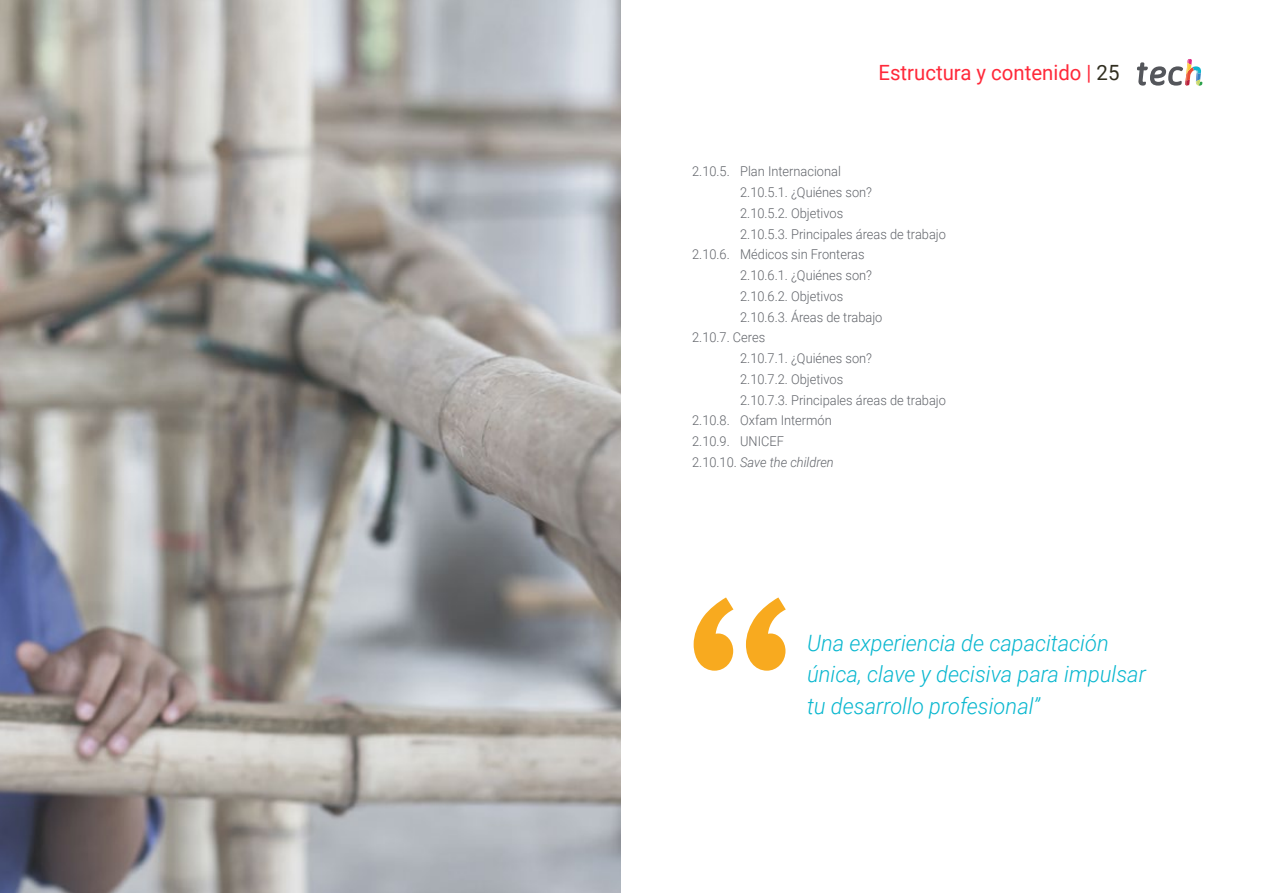
<style>
.page{position:relative;width:1263px;height:893px;background:#fff}
.page>*{position:absolute;margin:0;border:0;box-sizing:border-box;transform-origin:0 0}
.t1{font:italic 300 22.5px/31.5px "Roboto";color:#09b7cf}
.t2{font:21px "Roboto";color:#ff293a}
.t3{font:300 13.5px "Roboto";color:#61646a;scale:.95 1}
.t4{font:italic 300 13.5px "Roboto";color:#61646a;scale:.95 1}
.s1{color:#312e20}
.s2{font-style:normal}
</style>
<div class="page">
<img style="left:0;top:0;width:621px;height:893px">
<svg style="left:694px;top:597px;width:92px;height:74px"></svg>
<svg style="left:1137px;top:59px;width:65px;height:27px"></svg>
<h2 class="t2" style="left:878px;top:57px;width:242px">Estructura y contenido | <span class="s1">25</span></h2>
<p class="t3" style="left:692px;top:162px;width:158px">2.10.5. Plan Internacional</p>
<p class="t3" style="left:740px;top:183px;width:140px">2.10.5.1. ¿Quiénes son?</p>
<p class="t3" style="left:740px;top:204px;width:110px">2.10.5.2. Objetivos</p>
<p class="t3" style="left:740px;top:224px;width:218px">2.10.5.3. Principales áreas de trabajo</p>
<p class="t3" style="left:692px;top:245px;width:183px">2.10.6. Médicos sin Fronteras</p>
<p class="t3" style="left:740px;top:266px;width:140px">2.10.6.1. ¿Quiénes son?</p>
<p class="t3" style="left:740px;top:287px;width:110px">2.10.6.2. Objetivos</p>
<p class="t3" style="left:740px;top:307px;width:151px">2.10.6.3. Áreas de trabajo</p>
<p class="t3" style="left:692px;top:328px;width:78px">2.10.7. Ceres</p>
<p class="t3" style="left:740px;top:349px;width:140px">2.10.7.1. ¿Quiénes son?</p>
<p class="t3" style="left:740px;top:370px;width:110px">2.10.7.2. Objetivos</p>
<p class="t3" style="left:740px;top:390px;width:218px">2.10.7.3. Principales áreas de trabajo</p>
<p class="t3" style="left:692px;top:411px;width:148px">2.10.8. Oxfam Intermón</p>
<p class="t3" style="left:692px;top:432px;width:98px">2.10.9. UNICEF</p>
<p class="t4" style="left:692px;top:453px;width:151px"><span class="s2">2.10.10.</span> Save the children</p>
<h1 class="t1" style="left:807px;top:626px;width:340px">Una experiencia de capacitación única, clave y decisiva para impulsar tu desarrollo profesional”</h1>
</div>
